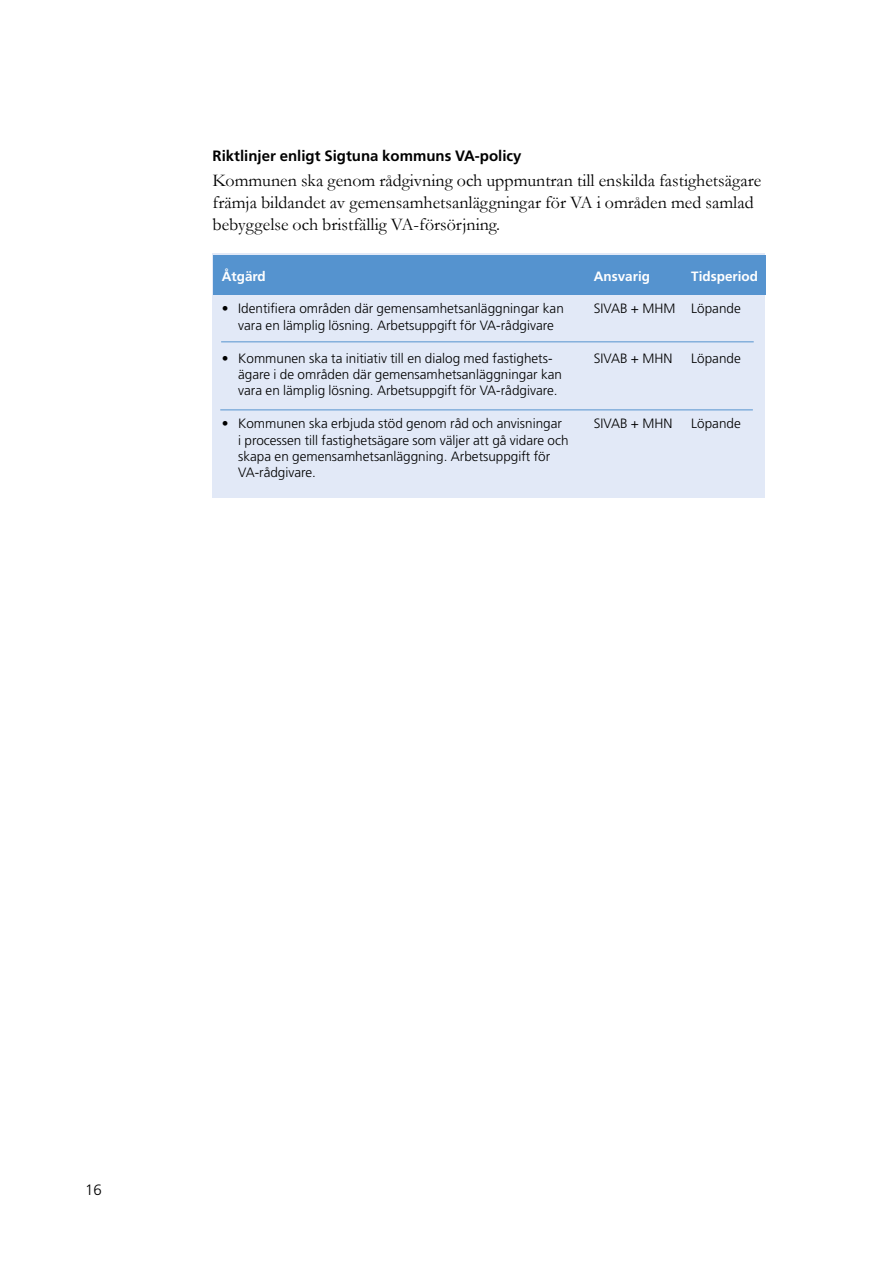
<style>
.page{position:relative;width:893px;height:1263px;background:#fff}
.page>*{position:absolute;margin:0;border:0;box-sizing:border-box;transform-origin:0 0}
.t1{font:18px/21.6px "Garamond";color:#000}
.t2{font:700 15px "Frutiger";color:#000}
.t3{font:300 15px "Frutiger";color:#000}
.t4{font:300 13.5px/16.2px "Frutiger";color:#000}
.t5{font:700 13.5px "Frutiger";color:#fff}
</style>
<div class="page">
<div style="left:213px;top:253px;width:552px;height:244px;background:#e2e9f7"></div>
<div style="left:213px;top:255px;width:552px;height:40px;background:#5593cf"></div>
<hr style="left:221px;top:341px;width:533px;height:1px;background:#5593cf">
<hr style="left:220px;top:409px;width:533px;height:1px;background:#5593cf">
<p class="t2" style="left:213px;top:146px;width:310px">Riktlinjer enligt Sigtuna kommuns VA-policy</p>
<h1 class="t1" style="left:213px;top:172px;width:550px">Kommunen ska genom rådgivning och uppmuntran till enskilda fastighetsägare främja bildandet av gemensamhetsanläggningar för VA i områden med samlad bebyggelse och bristfällig VA-försörjning.</h1>
<p class="t5" style="left:222px;top:268px;width:46px">Åtgärd</p>
<p class="t5" style="left:594px;top:268px;width:58px">Ansvarig</p>
<p class="t5" style="left:691px;top:268px;width:68px">Tidsperiod</p>
<p class="t4" style="left:222px;top:301px;width:344px">• Identifiera områden där gemensamhetsanläggningar kan</p>
<p class="t4" style="left:594px;top:301px;width:149px">SIVAB + MHM Löpande</p>
<p class="t4" style="left:238px;top:317px;width:317px">vara en lämplig lösning. Arbetsuppgift för VA-rådgivare</p>
<p class="t4" style="left:222px;top:350px;width:332px">• Kommunen ska ta initiativ till en dialog med fastighets-</p>
<p class="t4" style="left:594px;top:350px;width:80px">SIVAB + MHN</p>
<p class="t4" style="left:691px;top:350px;width:51px">Löpande</p>
<p class="t4" style="left:238px;top:366px;width:325px">ägare i de områden där gemensamhetsanläggningar kan vara en lämplig lösning. Arbetsuppgift för VA-rådgivare.</p>
<p class="t4" style="left:222px;top:416px;width:342px">• Kommunen ska erbjuda stöd genom råd och anvisningar</p>
<p class="t4" style="left:594px;top:416px;width:80px">SIVAB + MHN</p>
<p class="t4" style="left:691px;top:416px;width:51px">Löpande</p>
<p class="t4" style="left:238px;top:432px;width:332px">i processen till fastighetsägare som väljer att gå vidare och skapa en gemensamhetsanläggning. Arbetsuppgift för<br>VA-rådgivare.</p>
<p class="t3" style="left:85px;top:1181px;width:18px">16</p>
</div>
